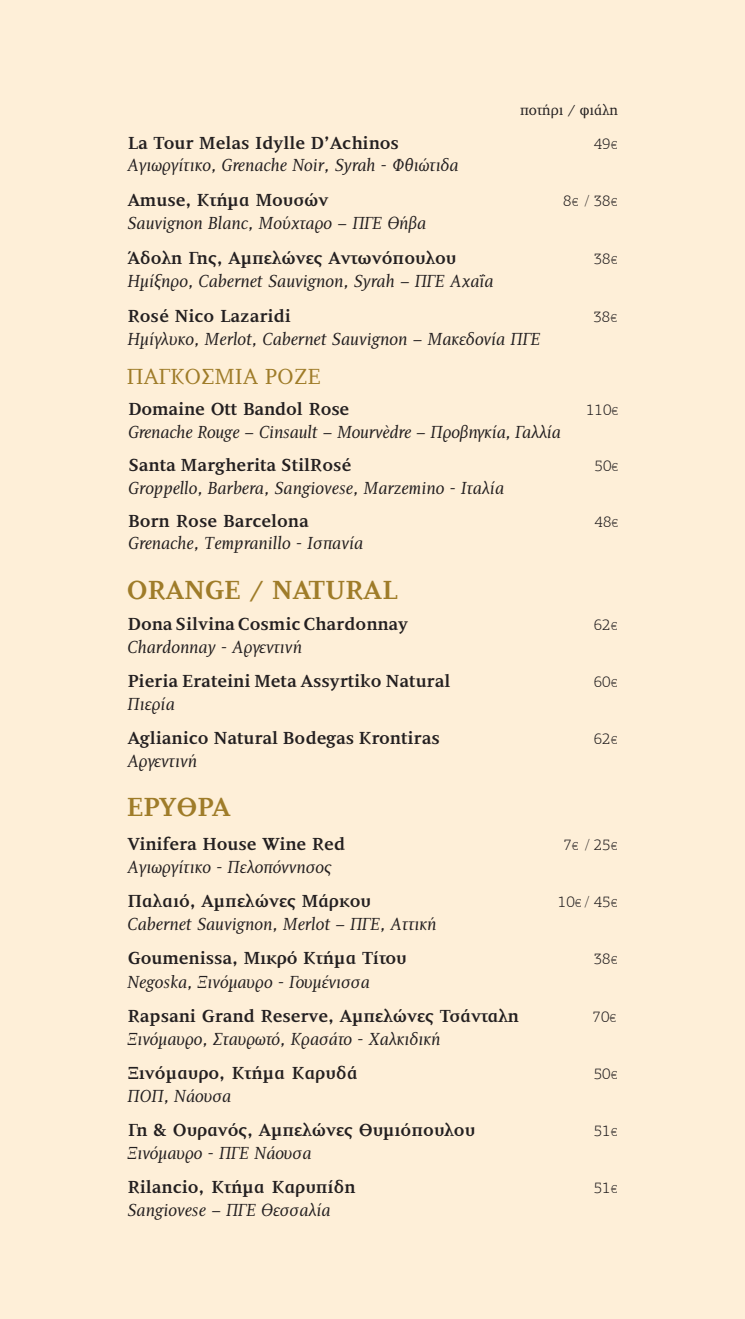
<style>
.page{position:relative;width:745px;height:1319px;background:#fff}
.page>*{position:absolute;margin:0;border:0;box-sizing:border-box;transform-origin:0 0}
.t1{font:700 27px "PF Diplomat";color:#9f7c29}
.t2{font:22.5px "PF Diplomat";color:#9f7c29}
.t3{font:italic 18px "PF Diplomat";color:#231f20}
.t4{font:700 18px "PF Diplomat";color:#231f20}
.t5{font:300 15.75px "PF Agora Slab Pro";color:#231f20}
.t6{font:15px "PF Diplomat";color:#231f20}
.s1{font-size:12px}
</style>
<div class="page">
<div style="left:0;top:0;width:744px;height:1318px;background:#feefd8"></div>
<p class="t6" style="left:520px;top:102px;width:99px">ποτήρι / φιάλη</p>
<p class="t4" style="left:128px;top:133px;width:272px">La Tour Melas Idylle D’Achinos</p>
<p class="t5" style="left:593px;top:134px;width:25px">49<span class="s1">€</span></p>
<p class="t3" style="left:128px;top:156px;width:332px">Αγιωργίτικο, Grenache Noir, Syrah - Φθιώτιδα</p>
<p class="t4" style="left:128px;top:190px;width:202px">Amuse, Κτήμα Μουσών</p>
<p class="t5" style="left:563px;top:192px;width:55px">8<span class="s1">€</span> / 38<span class="s1">€</span></p>
<p class="t3" style="left:128px;top:213px;width:300px">Sauvignon Blanc, Μούχταρο – ΠΓΕ Θήβα</p>
<p class="t4" style="left:128px;top:248px;width:330px">Άδολη Γης, Αμπελώνες Αντωνόπουλου</p>
<p class="t5" style="left:593px;top:250px;width:25px">38<span class="s1">€</span></p>
<p class="t3" style="left:128px;top:271px;width:367px">Ημίξηρο, Cabernet Sauvignon, Syrah – ΠΓΕ Αχαΐα</p>
<p class="t4" style="left:128px;top:306px;width:164px">Rosé Nico Lazaridi</p>
<p class="t5" style="left:593px;top:307px;width:25px">38<span class="s1">€</span></p>
<p class="t3" style="left:128px;top:329px;width:414px">Ημίγλυκο, Merlot, Cabernet Sauvignon – Μακεδονία ΠΓΕ</p>
<p class="t2" style="left:127px;top:365px;width:195px">ΠΑΓΚΌΣΜΙΑ ΡΟΖΕ</p>
<p class="t4" style="left:128px;top:399px;width:222px">Domaine Ott Bandol Rose</p>
<p class="t5" style="left:585px;top:401px;width:33px">110<span class="s1">€</span></p>
<p class="t3" style="left:128px;top:422px;width:433px">Grenache Rouge – Cinsault – Mourvèdre – Προβηγκία, Γαλλία</p>
<p class="t4" style="left:128px;top:455px;width:224px">Santa Margherita StilRosé</p>
<p class="t5" style="left:594px;top:456px;width:25px">50<span class="s1">€</span></p>
<p class="t3" style="left:128px;top:478px;width:377px">Groppello, Barbera, Sangiovese, Marzemino - Ιταλία</p>
<p class="t4" style="left:128px;top:511px;width:182px">Born Rose Barcelona</p>
<p class="t5" style="left:594px;top:512px;width:25px">48<span class="s1">€</span></p>
<p class="t3" style="left:128px;top:534px;width:236px">Grenache, Tempranillo - Ισπανία</p>
<p class="t1" style="left:127px;top:575px;width:272px">ORANGE / NATURAL</p>
<p class="t4" style="left:128px;top:614px;width:281px">Dona Silvina Cosmic Chardonnay</p>
<p class="t5" style="left:593px;top:615px;width:25px">62<span class="s1">€</span></p>
<p class="t3" style="left:128px;top:637px;width:176px">Chardonnay - Αργεντινή</p>
<p class="t4" style="left:128px;top:671px;width:324px">Pieria Erateini Meta Assyrtiko Natural</p>
<p class="t5" style="left:593px;top:672px;width:25px">60<span class="s1">€</span></p>
<p class="t3" style="left:128px;top:694px;width:49px">Πιερία</p>
<p class="t4" style="left:128px;top:728px;width:313px">Aglianico Natural Bodegas Krontiras</p>
<p class="t5" style="left:593px;top:729px;width:25px">62<span class="s1">€</span></p>
<p class="t3" style="left:128px;top:752px;width:71px">Αργεντινή</p>
<p class="t1" style="left:127px;top:792px;width:105px">ΕΡΥΘΡΆ</p>
<p class="t4" style="left:128px;top:834px;width:219px">Vinifera House Wine Red</p>
<p class="t5" style="left:563px;top:835px;width:55px">7<span class="s1">€</span> / 25<span class="s1">€</span></p>
<p class="t3" style="left:128px;top:857px;width:204px">Αγιωργίτικο - Πελοπόννησος</p>
<p class="t4" style="left:128px;top:891px;width:244px">Παλαιό, Αμπελώνες Μάρκου</p>
<p class="t5" style="left:557px;top:892px;width:61px">10<span class="s1">€</span> / 45<span class="s1">€</span></p>
<p class="t3" style="left:128px;top:914px;width:310px">Cabernet Sauvignon, Merlot – ΠΓΕ, Αττική</p>
<p class="t4" style="left:128px;top:948px;width:280px">Goumenissa, Μικρό Κτήμα Τίτου</p>
<p class="t5" style="left:593px;top:949px;width:25px">38<span class="s1">€</span></p>
<p class="t3" style="left:128px;top:972px;width:243px">Negoska, Ξινόμαυρο - Γουμένισσα</p>
<p class="t4" style="left:128px;top:1005px;width:392px">Rapsani Grand Reserve, Αμπελώνες Τσάνταλη</p>
<p class="t5" style="left:592px;top:1006px;width:25px">70<span class="s1">€</span></p>
<p class="t3" style="left:128px;top:1029px;width:314px">Ξινόμαυρο, Σταυρωτό, Κρασάτο - Χαλκιδική</p>
<p class="t4" style="left:128px;top:1062px;width:231px">Ξινόμαυρο, Κτήμα Καρυδά</p>
<p class="t5" style="left:593px;top:1063px;width:25px">50<span class="s1">€</span></p>
<p class="t3" style="left:128px;top:1086px;width:105px">ΠΟΠ, Νάουσα</p>
<p class="t4" style="left:128px;top:1119px;width:349px">Γη &amp; Ουρανός, Αμπελώνες Θυμιόπουλου</p>
<p class="t5" style="left:593px;top:1121px;width:25px">51<span class="s1">€</span></p>
<p class="t3" style="left:128px;top:1143px;width:185px">Ξινόμαυρο - ΠΓΕ Νάουσα</p>
<p class="t4" style="left:128px;top:1176px;width:229px">Rilancio, Κτήμα Καρυπίδη</p>
<p class="t5" style="left:593px;top:1178px;width:25px">51<span class="s1">€</span></p>
<p class="t3" style="left:128px;top:1200px;width:204px">Sangiovese – ΠΓΕ Θεσσαλία</p>
</div>
